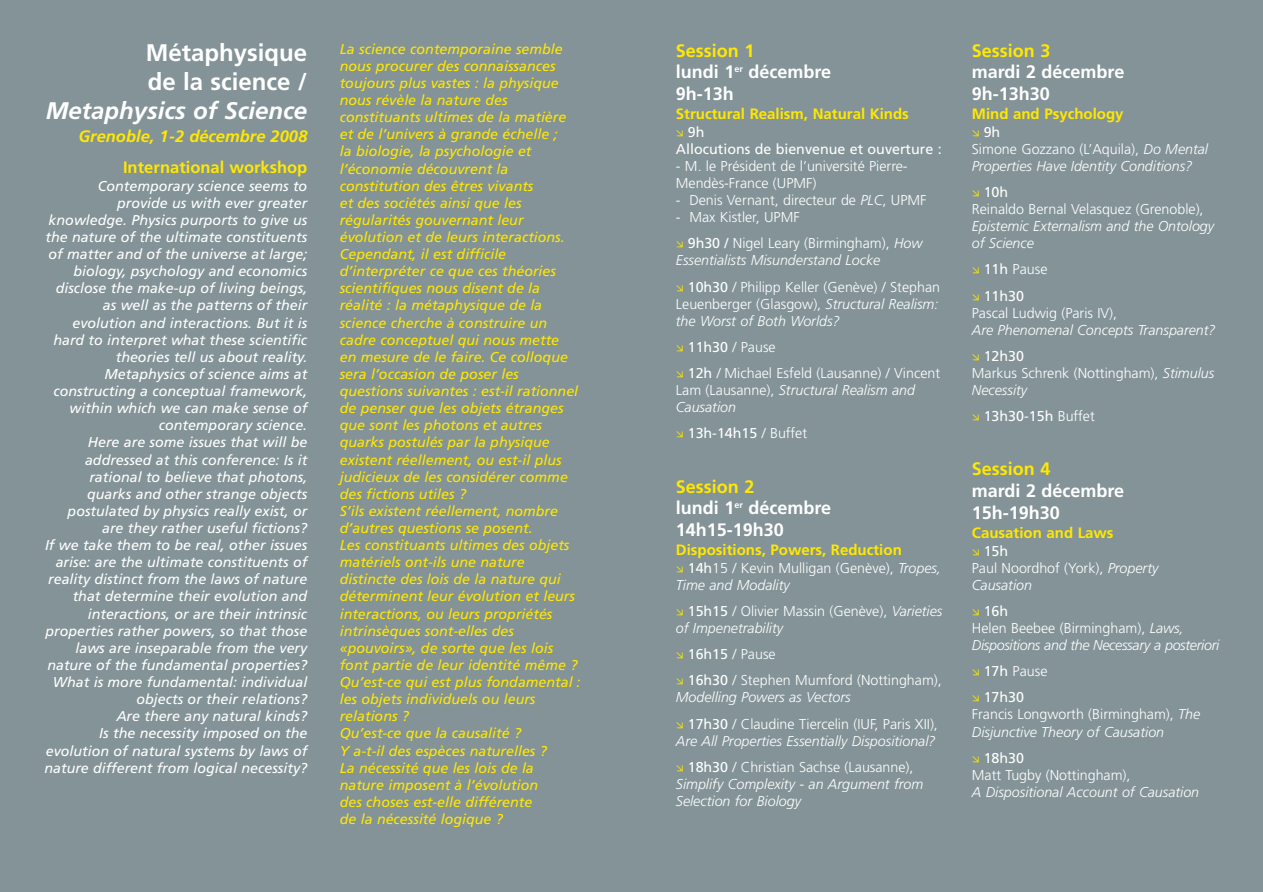
<style>
.page{position:relative;width:1263px;height:892px;background:#fff}
.page>*{position:absolute;margin:0;border:0;box-sizing:border-box;transform-origin:0 0}
.t1{font:700 24px/28.8px "Frutiger";color:#fff}
.t2{font:italic 700 24px "Frutiger";color:#fff}
.t3{font:700 18px/21.6px "Frutiger";color:#fff}
.t4{font:700 18px "Frutiger";color:#ffe800}
.t5{font:italic 700 16.5px "Frutiger";color:#ffe800}
.t6{font:700 16.5px "Frutiger";color:#ffe800}
.t7{font:700 15px "Frutiger";color:#ffe800}
.t8{font:italic 14.25px/17.1px "Frutiger";color:#ffe800}
.t9{font:italic 14.25px/17.1px "Frutiger";color:#fff;text-align:right}
.t10{font:italic 300 14.25px/17.1px "Frutiger";color:#fff}
.t11{font:300 14.25px/17.1px "Frutiger";color:#fff}
.t12{font:14.25px/26.1px "Frutiger";color:#fff}
.t13{font:italic 300 14.25px/17.1px "Frutiger";letter-spacing:-.02em;color:#fff}
.s1{color:#ffe800}
.s2{font-style:italic}
.s3{font-weight:400}
.s4{font-weight:400;font-style:normal}
.s5{font-style:normal}
.s6{font-weight:300}
</style>
<div class="page">
<div style="left:0;top:0;width:1262px;height:891px;background:#839397"></div>
<svg style="left:676px;top:130px;width:7px;height:6px"></svg>
<svg style="left:676px;top:241px;width:7px;height:6px"></svg>
<svg style="left:676px;top:284px;width:7px;height:7px"></svg>
<svg style="left:676px;top:345px;width:7px;height:6px"></svg>
<svg style="left:676px;top:371px;width:7px;height:6px"></svg>
<svg style="left:676px;top:431px;width:7px;height:6px"></svg>
<svg style="left:676px;top:565px;width:7px;height:6px"></svg>
<svg style="left:676px;top:608px;width:7px;height:7px"></svg>
<svg style="left:676px;top:652px;width:7px;height:6px"></svg>
<svg style="left:676px;top:678px;width:7px;height:6px"></svg>
<svg style="left:676px;top:721px;width:7px;height:6px"></svg>
<svg style="left:676px;top:764px;width:7px;height:6px"></svg>
<svg style="left:972px;top:130px;width:6px;height:6px"></svg>
<svg style="left:972px;top:190px;width:6px;height:6px"></svg>
<svg style="left:972px;top:267px;width:6px;height:6px"></svg>
<svg style="left:972px;top:293px;width:6px;height:7px"></svg>
<svg style="left:972px;top:354px;width:6px;height:6px"></svg>
<svg style="left:972px;top:414px;width:6px;height:6px"></svg>
<svg style="left:972px;top:548px;width:6px;height:6px"></svg>
<svg style="left:972px;top:608px;width:6px;height:7px"></svg>
<svg style="left:972px;top:669px;width:6px;height:6px"></svg>
<svg style="left:972px;top:695px;width:6px;height:6px"></svg>
<svg style="left:972px;top:755px;width:6px;height:6px"></svg>
<h1 class="t1" style="left:146px;top:38px;width:163px">Métaphysique de la science /</h1>
<h1 class="t2" style="left:46px;top:96px;width:263px">Metaphysics of Science</h1>
<p class="t5" style="left:78px;top:126px;width:230px">Grenoble, 1-2 décembre 2008</p>
<p class="t6" style="left:123px;top:157px;width:186px">International workshop</p>
<p class="t9" style="left:45px;top:177px;width:264px">Contemporary science seems to provide us with ever greater knowledge. Physics purports to give us the nature of the ultimate constituents of matter and of the universe at large; biology, psychology and economics disclose the make-up of living beings, as well as the patterns of their evolution and interactions. But it is hard to interpret what these scientific theories tell us about reality.<br>Metaphysics of science aims at constructing a conceptual framework, within which we can make sense of contemporary science.<br>Here are some issues that will be addressed at this conference: Is it rational to believe that photons, quarks and other strange objects postulated by physics really exist, or are they rather useful fictions?<br>If we take them to be real, other issues arise: are the ultimate constituents of reality distinct from the laws of nature that determine their evolution and interactions, or are their intrinsic properties rather powers, so that those laws are inseparable from the very nature of the fundamental properties?<br>What is more fundamental: individual objects or their relations?<br>Are there any natural kinds?<br>Is the necessity imposed on the evolution of natural systems by laws of nature different from logical necessity?</p>
<p class="t8" style="left:340px;top:40px;width:242px">La science contemporaine semble nous procurer des connaissances toujours plus vastes : la physique nous révèle la nature des constituants ultimes de la matière et de l’univers à grande échelle ;<br>la biologie, la psychologie et l’économie découvrent la constitution des êtres vivants<br>et des sociétés ainsi que les régularités gouvernant leur évolution et de leurs interactions.<br>Cependant, il est difficile d’interpréter ce que ces théories scientifiques nous disent de la réalité : la métaphysique de la science cherche à construire un cadre conceptuel qui nous mette<br>en mesure de le faire. Ce colloque sera l’occasion de poser les questions suivantes : est-il rationnel de penser que les objets étranges que sont les photons et autres quarks postulés par la physique existent réellement, ou est-il plus judicieux de les considérer comme des fictions utiles ?<br>S’ils existent réellement, nombre d’autres questions se posent.<br>Les constituants ultimes des objets matériels ont-ils une nature distincte des lois de la nature qui déterminent leur évolution et leurs interactions, ou leurs propriétés intrinsèques sont-elles des «pouvoirs», de sorte que les lois font partie de leur identité même ?<br>Qu’est-ce qui est plus fondamental : les objets individuels ou leurs relations ?<br>Qu’est-ce que la causalité ?<br>Y a-t-il des espèces naturelles ?<br>La nécessité que les lois de la nature imposent à l’évolution<br>des choses est-elle différente<br>de la nécessité logique ?</p>
<p class="t3" style="left:676px;top:40px;width:157px"><span class="s1">Session 1<br></span>lundi 1<sup>er</sup> décembre<br>9h-13h</p>
<p class="t7" style="left:676px;top:105px;width:234px">Structural Realism, Natural Kinds</p>
<p class="t12" style="left:676px;top:123px;width:267px;line-height:17.1px;text-indent:12px">9h<br>Allocutions de bienvenue et ouverture :</p>
<p class="t11" style="left:676px;top:157px;width:233px">- M. le Président de l’université Pierre-<br>Mendès-France (UPMF)</p>
<p class="t11" style="left:676px;top:192px;width:252px">- Denis Vernant, directeur de <span class="s2">PLC</span>, UPMF</p>
<p class="t11" style="left:687px;top:204px;width:236px;line-height:26.1px;text-indent:-12px">- Max Kistler, UPMF<br><span class="s3">9h30 /</span> Nigel Leary (Birmingham), <span class="s2">How</span></p>
<p class="t10" style="left:687px;top:247px;width:254px;line-height:26.1px;text-indent:-12px">Essentialists Misunderstand Locke<br><span class="s4">10h30</span> <span class="s5">/ Philipp Keller (Genève) / Stephan</span></p>
<p class="t10" style="left:676px;top:295px;width:264px"><span class="s5">Leuenberger (Glasgow),</span> Structural Realism: the Worst of Both Worlds?</p>
<p class="t11" style="left:687px;top:334px;width:254px;line-height:26.1px"><span class="s3">11h30</span> / Pause<br><span class="s3">12h</span> / Michael Esfeld (Lausanne) / Vincent</p>
<p class="t10" style="left:676px;top:381px;width:241px"><span class="s5">Lam (Lausanne),</span> Structural Realism and<br>Causation</p>
<p class="t12" style="left:687px;top:420px;width:121px">13h-14h15 <span class="s6">/ Buffet</span></p>
<p class="t3" style="left:676px;top:475px;width:157px"><span class="s1">Session 2<br></span>lundi 1<sup>er</sup> décembre<br>14h15-19h30</p>
<p class="t7" style="left:676px;top:541px;width:227px">Dispositions, Powers, Reduction</p>
<p class="t11" style="left:676px;top:559px;width:267px;text-indent:12px"><span class="s3">14h</span>15 / Kevin Mulligan (Genève), <span class="s2">Tropes,<br>Time and Modality</span></p>
<p class="t10" style="left:676px;top:602px;width:268px;text-indent:12px"><span class="s4">15h15</span> <span class="s5">/ Olivier Massin (Genève),</span> Varieties of Impenetrability</p>
<p class="t11" style="left:687px;top:641px;width:255px;line-height:26.1px"><span class="s3">16h15</span> / Pause<br><span class="s3">16h30</span> / Stephen Mumford (Nottingham),</p>
<p class="t11" style="left:687px;top:684px;width:252px;line-height:26.1px;text-indent:-12px"><span class="s2">Modelling Powers as Vectors<br></span><span class="s3">17h30</span> / Claudine Tiercelin (IUF, Paris XII),</p>
<p class="t10" style="left:687px;top:727px;width:249px;line-height:26.1px;text-indent:-12px">Are All Properties Essentially Dispositional?<br><span class="s4">18h30</span> <span class="s5">/ Christian Sachse (Lausanne),</span></p>
<p class="t10" style="left:676px;top:775px;width:249px">Simplify Complexity - an Argument from<br>Selection for Biology</p>
<p class="t4" style="left:971px;top:40px;width:80px">Session 3</p>
<p class="t3" style="left:971px;top:61px;width:154px">mardi 2 décembre<br>9h-13h30</p>
<p class="t7" style="left:971px;top:105px;width:153px">Mind and Psychology</p>
<p class="t10" style="left:971px;top:123px;width:238px;text-indent:12px"><span class="s4">9h<br></span><span class="s5">Simone Gozzano (L’Aquila),</span> Do Mental<br>Properties Have Identity Conditions?</p>
<p class="t12" style="left:983px;top:179px;width:26px">10h</p>
<p class="t11" style="left:971px;top:201px;width:233px">Reinaldo Bernal Velasquez (Grenoble),</p>
<p class="t10" style="left:971px;top:218px;width:244px">Epistemic Externalism and the Ontology of Science</p>
<p class="t12" style="left:983px;top:256px;width:65px">11h <span class="s6">Pause<br></span>11h30</p>
<p class="t11" style="left:971px;top:304px;width:147px">Pascal Ludwig (Paris IV),</p>
<p class="t10" style="left:971px;top:321px;width:245px">Are Phenomenal Concepts Transparent?</p>
<p class="t11" style="left:971px;top:347px;width:244px;text-indent:12px"><span class="s3">12h30<br></span>Markus Schrenk (Nottingham), <span class="s2">Stimulus<br>Necessity</span></p>
<p class="t12" style="left:983px;top:403px;width:112px">13h30-15h <span class="s6">Buffet</span></p>
<p class="t4" style="left:971px;top:458px;width:80px">Session 4</p>
<p class="t3" style="left:971px;top:480px;width:154px">mardi 2 décembre<br>15h-19h30</p>
<p class="t7" style="left:971px;top:524px;width:143px">Causation and Laws</p>
<p class="t11" style="left:971px;top:542px;width:188px;text-indent:12px"><span class="s3">15h<br></span>Paul Noordhof (York), <span class="s2">Property<br>Causation</span></p>
<p class="t13" style="left:971px;top:602px;width:249px;text-indent:12px"><span class="s4">16h<br></span><span class="s5">Helen Beebee (Birmingham),</span> Laws,<br>Dispositions and the Necessary a posteriori</p>
<p class="t12" style="left:983px;top:658px;width:65px">17h <span class="s6">Pause<br></span>17h30</p>
<p class="t10" style="left:971px;top:705px;width:230px"><span class="s5">Francis Longworth (Birmingham),</span> The<br>Disjunctive Theory of Causation</p>
<p class="t12" style="left:983px;top:744px;width:42px">18h30</p>
<p class="t11" style="left:971px;top:766px;width:160px">Matt Tugby (Nottingham),</p>
<p class="t10" style="left:971px;top:783px;width:229px">A Dispositional Account of Causation</p>
</div>
